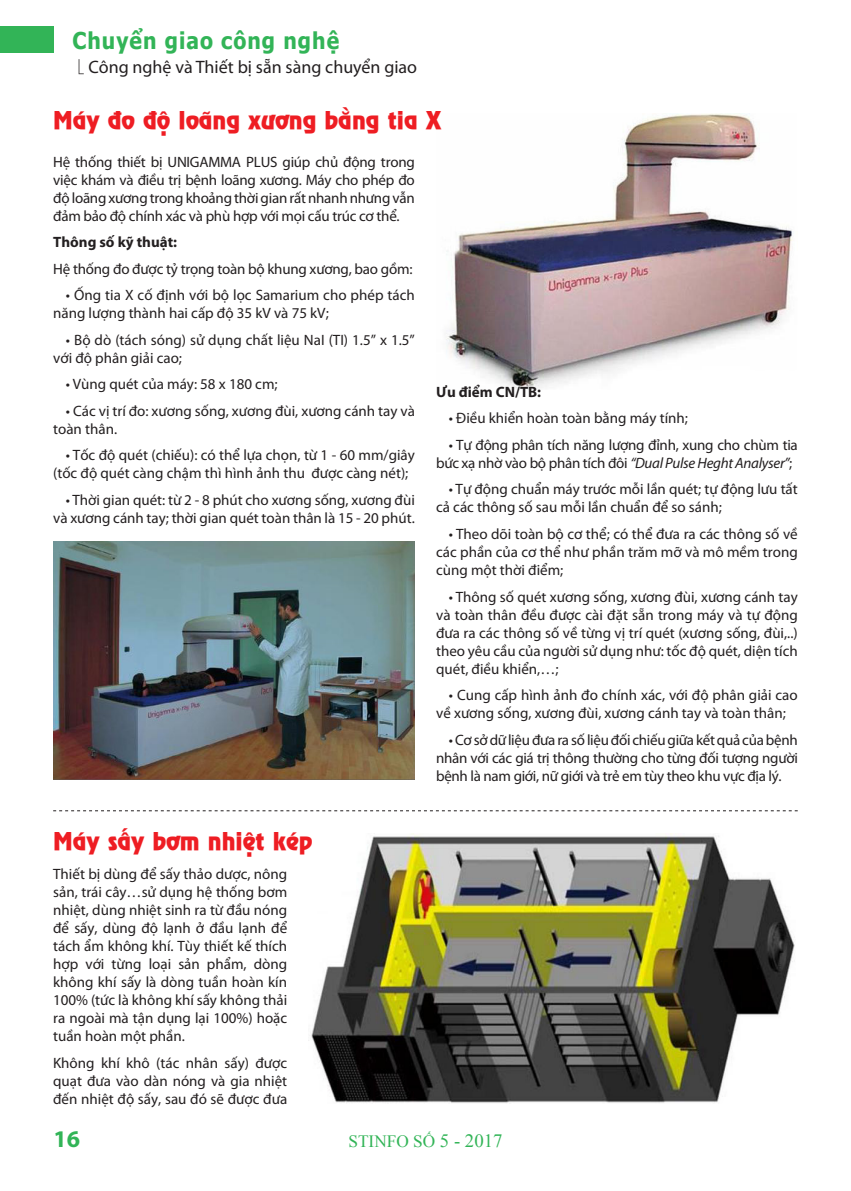
<style>
.page{position:relative;width:851px;height:1191px;background:#fff}
.page>*{position:absolute;margin:0;border:0;box-sizing:border-box;transform-origin:0 0}
.t1{font:24px "UVN Nguyen Du";color:#ee1d23}
.t2{font:700 24px "Myriad Pro";color:#32b457}
.t3{font:700 23.1px "Tahoma";letter-spacing:.05em;color:#32b457;scale:.91 1}
.t4{font:18px "Myriad Pro";color:#231f20}
.t5{font:17.25px "Times New Roman";color:#32b457}
.t6{font:15px/18px "Myriad Pro";color:#231f20;text-align:justify}
.t7{font:15px/18px "Myriad Pro";letter-spacing:-.02em;color:#231f20}
.t8{font:700 15px "Myriad Pro";color:#231f20}
.s1{font-style:italic}
.s2{font-size:18.75px}
</style>
<div class="page">
<div style="left:0;top:26px;width:53px;height:27px;background:#32b457"></div>
<img style="left:308px;top:833px;width:487px;height:270px">
<img style="left:446px;top:114px;width:347px;height:275px">
<img style="left:53px;top:541px;width:362px;height:238px">
<svg style="left:53px;top:810px;width:744px;height:1px"></svg>
<h2 class="t3" style="left:72px;top:24px;width:295px">Chuyển giao công nghệ</h2>
<p class="t4" style="left:88px;top:56px;width:330px">Công nghệ và Thiết bị sẵn sàng chuyển giao</p>
<p class="t1" style="left:53px;top:102px;width:390px">Máy đo độ loãng xương bằng tia X</p>
<p class="t6" style="left:53px;top:152px;width:363px">Hệ thống thiết bị UNIGAMMA PLUS giúp chủ động trong việc khám và điều trị bệnh loãng xương. Máy cho phép đo độ loãng xương trong khoảng thời gian rất nhanh nhưng vẫn đảm bảo độ chính xác và phù hợp với mọi cấu trúc cơ thể.</p>
<p class="t8" style="left:53px;top:232px;width:125px">Thông số kỹ thuật:</p>
<p class="t6" style="left:53px;top:259px;width:361px">Hệ thống đo được tỷ trọng toàn bộ khung xương, bao gồm:</p>
<p class="t6" style="left:53px;top:286px;width:363px;text-indent:13px">• Ống tia X cố định với bộ lọc Samarium cho phép tách năng lượng thành hai cấp độ 35 kV và 75 kV;</p>
<p class="t6" style="left:53px;top:330px;width:363px;text-indent:13px">• Bộ dò (tách sóng) sử dụng chất liệu NaI (TI) 1.5” x 1.5” với độ phân giải cao;</p>
<p class="t6" style="left:66px;top:375px;width:213px">• Vùng quét của máy: 58 x 180 cm;</p>
<p class="t6" style="left:53px;top:401px;width:363px;text-indent:13px">• Các vị trí đo: xương sống, xương đùi, xương cánh tay và toàn thân.</p>
<p class="t6" style="left:53px;top:446px;width:363px;text-indent:13px">• Tốc độ quét (chiếu): có thể lựa chọn, từ 1 - 60 mm/giây (tốc độ quét càng chậm thì hình ảnh thu được càng nét);</p>
<p class="t6" style="left:53px;top:490px;width:363px;text-align:right">• Thời gian quét: từ 2 - 8 phút cho xương sống, xương đùi và xương cánh tay; thời gian quét toàn thân là 15 - 20 phút.</p>
<p class="t8" style="left:436px;top:382px;width:107px">Ưu điểm CN/TB:</p>
<p class="t6" style="left:449px;top:409px;width:240px">• Điều khiển hoàn toàn bằng máy tính;</p>
<p class="t7" style="left:436px;top:436px;width:363px;text-indent:13px">• Tự động phân tích năng lượng đỉnh, xung cho chùm tia bức xạ nhờ vào bộ phân tích đôi <span class="s1">“Dual Pulse Heght Analyser”</span>;</p>
<p class="t6" style="left:436px;top:480px;width:363px;text-indent:13px">• Tự động chuẩn máy trước mỗi lần quét; tự động lưu tất cả các thông số sau mỗi lần chuẩn để so sánh;</p>
<p class="t6" style="left:436px;top:525px;width:363px;text-indent:13px">• Theo dõi toàn bộ cơ thể; có thể đưa ra các thông số về các phần của cơ thể như phần trăm mỡ và mô mềm trong cùng một thời điểm;</p>
<p class="t6" style="left:436px;top:587px;width:363px;text-indent:13px">• Thông số quét xương sống, xương đùi, xương cánh tay và toàn thân đều được cài đặt sẵn trong máy và tự động đưa ra các thông số về từng vị trí quét (xương sống, đùi,..) theo yêu cầu của người sử dụng như: tốc độ quét, diện tích quét, điều khiển,…;</p>
<p class="t6" style="left:436px;top:686px;width:363px;text-indent:13px">• Cung cấp hình ảnh đo chính xác, với độ phân giải cao về xương sống, xương đùi, xương cánh tay và toàn thân;</p>
<p class="t6" style="left:436px;top:730px;width:363px;text-indent:13px">• Cơ sở dữ liệu đưa ra số liệu đối chiếu giữa kết quả của bệnh nhân với các giá trị thông thường cho từng đối tượng người bệnh là nam giới, nữ giới và trẻ em tùy theo khu vực địa lý.</p>
<p class="t1" style="left:53px;top:823px;width:261px">Máy sấy bơm nhiệt kép</p>
<p class="t6" style="left:53px;top:864px;width:235px">Thiết bị dùng để sấy thảo dược, nông sản, trái cây…sử dụng hệ thống bơm nhiệt, dùng nhiệt sinh ra từ đầu nóng để sấy, dùng độ lạnh ở đầu lạnh để tách ẩm không khí. Tùy thiết kế thích hợp với từng loại sản phẩm, dòng không khí sấy là dòng tuần hoàn kín 100% (tức là không khí sấy không thải ra ngoài mà tận dụng lại 100%) hoặc tuần hoàn một phần.</p>
<p class="t6" style="left:53px;top:1053px;width:235px">Không khí khô (tác nhân sấy) được quạt đưa vào dàn nóng và gia nhiệt đến nhiệt độ sấy, sau đó sẽ được đưa</p>
<p class="t2" style="left:53px;top:1122px;width:28px">16</p>
<p class="t5" style="left:348px;top:1130px;width:155px">STINFO SỐ <span class="s2">5 - 2017</span></p>
</div>
